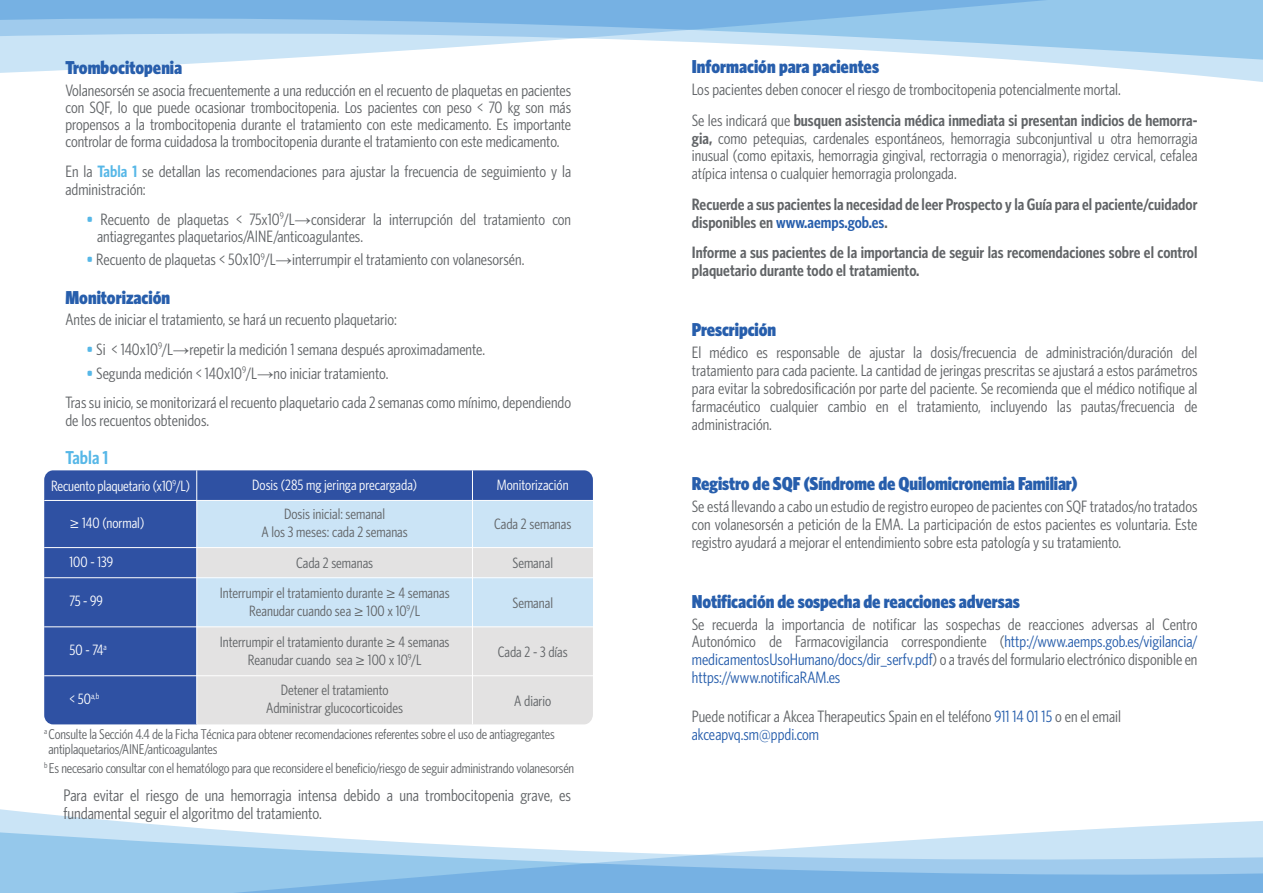
<style>
.page{position:relative;width:1263px;height:893px;background:#fff}
.page>*{position:absolute;margin:0;border:0;box-sizing:border-box;transform-origin:0 0}
.t1{font:900 18.75px "Whitney Condensed";letter-spacing:-.005em;color:#275eac}
.t2{font:600 18.75px "Whitney Condensed";color:#56b7e7}
.t3{font:16.8px/17.9px "Whitney Condensed";color:#616467}
.t4{font:16.5px/17.9px "Whitney Condensed";color:#616467;text-align:justify}
.t5{font:600 16.5px/17.9px "Whitney Condensed";color:#616467}
.t6{font:15px/18px "Whitney Condensed";color:#616467;text-align:center}
.t7{font:15px "Whitney Condensed";color:#fff}
.t8{font:15px/18px "Whitney Condensed";color:#626466;text-align:center}
.t9{font:14.25px/14.7px "Whitney Condensed";letter-spacing:-.01em;color:#616467}
.s1{font-weight:600;color:#56b7e7}
.s2{font-family:"Arial"}
.s3{font-family:"Avenir"}
.s4{font-weight:600}
.s5{color:#275eac}
</style>
<div class="page">
<svg style="left:0;top:809px;width:1263px;height:84px"></svg>
<svg style="left:0;top:0;width:1263px;height:82px"></svg>
<svg style="left:44px;top:470px;width:549px;height:254px;background:#9baed0"></svg>
<hr style="left:472px;top:470px;width:1px;height:254px;background:#fff">
<hr style="left:196px;top:470px;width:1px;height:254px;background:#fff">
<hr style="left:44px;top:547px;width:549px;height:1px;background:#fff">
<hr style="left:44px;top:577px;width:549px;height:1px;background:#fff">
<hr style="left:44px;top:626px;width:549px;height:1px;background:#fff">
<hr style="left:44px;top:675px;width:549px;height:1px;background:#fff">
<hr style="left:44px;top:500px;width:549px;height:1px;background:#fff">
<p class="t1" style="left:65px;top:57px;width:118px">Trombocitopenia</p>
<p class="t4" style="left:65px;top:81px;width:507px;line-height:17.2px">Volanesorsén se asocia frecuentemente a una reducción en el recuento de plaquetas en pacientes con SQF, lo que puede ocasionar trombocitopenia. Los pacientes con peso &lt; 70 kg son más propensos a la trombocitopenia durante el tratamiento con este medicamento. Es importante controlar de forma cuidadosa la trombocitopenia durante el tratamiento con este medicamento.</p>
<p class="t4" style="left:65px;top:163px;width:507px;line-height:17.2px">En la <span class="s1">Tabla 1</span> se detallan las recomendaciones para ajustar la frecuencia de seguimiento y la administración:</p>
<p class="t4" style="left:97px;top:210px;width:476px;line-height:17.2px;text-indent:-11px"><span class="s1">•</span> Recuento de plaquetas &lt; 75x10<sup>9</sup>/L<span class="s2">→</span>considerar la interrupción del tratamiento con antiagregantes plaquetarios/AINE/anticoagulantes.</p>
<p class="t4" style="left:87px;top:251px;width:439px"><span class="s1">•</span> Recuento de plaquetas &lt; 50x10<sup>9</sup>/L<span class="s2">→</span>interrumpir el tratamiento con volanesorsén.</p>
<p class="t1" style="left:65px;top:286px;width:106px">Monitorización</p>
<p class="t4" style="left:65px;top:310px;width:333px">Antes de iniciar el tratamiento, se hará un recuento plaquetario:</p>
<p class="t4" style="left:87px;top:340px;width:400px"><span class="s1">•</span> Si &lt; 140x10<sup>9</sup>/L<span class="s2">→</span>repetir la medición 1 semana después aproximadamente.</p>
<p class="t4" style="left:65px;top:358px;width:507px;line-height:29.8px;text-indent:21px"><span class="s1">•</span> Segunda medición &lt; 140x10<sup>9</sup>/L<span class="s2">→</span>no iniciar tratamiento.<br>Tras su inicio, se monitorizará el recuento plaquetario cada 2 semanas como mínimo, dependiendo</p>
<p class="t4" style="left:65px;top:411px;width:145px">de los recuentos obtenidos.</p>
<p class="t2" style="left:65px;top:447px;width:44px">Tabla 1</p>
<p class="t7" style="left:51px;top:477px;width:140px">Recuento plaquetario (x10<sup>9</sup>/L)</p>
<p class="t7" style="left:252px;top:477px;width:166px">Dosis (285 mg jeringa precargada)</p>
<p class="t7" style="left:497px;top:477px;width:73px">Monitorización</p>
<p class="t6" style="left:494px;top:515px;width:79px">Cada 2 semanas</p>
<p class="t6" style="left:512px;top:554px;width:42px">Semanal</p>
<p class="t6" style="left:512px;top:593px;width:42px">Semanal</p>
<p class="t6" style="left:498px;top:643px;width:71px">Cada 2 - 3 días</p>
<p class="t6" style="left:514px;top:691px;width:39px">A diario</p>
<p class="t6" style="left:261px;top:505px;width:148px">Dosis inicial: semanal<br>A los 3 meses: cada 2 semanas</p>
<p class="t7" style="left:70px;top:515px;width:76px"><span class="s3">≥</span> 140 (normal)</p>
<p class="t7" style="left:70px;top:553px;width:45px">100 - 139</p>
<p class="t7" style="left:70px;top:592px;width:35px">75 - 99</p>
<p class="t7" style="left:70px;top:642px;width:39px">50 - 74<sup>a</sup></p>
<p class="t7" style="left:70px;top:690px;width:31px">&lt; 50<sup>a,b</sup></p>
<p class="t6" style="left:220px;top:548px;width:231px;line-height:29.5px">Cada 2 semanas<br>Interrumpir el tratamiento durante <span class="s3">≥</span> 4 semanas</p>
<p class="t6" style="left:249px;top:601px;width:172px">Reanudar cuando sea <span class="s3">≥</span> 100 x 10<sup>9</sup>/L</p>
<p class="t6" style="left:220px;top:632px;width:231px">Interrumpir el tratamiento durante <span class="s3">≥</span> 4 semanas<br>Reanudar cuando sea <span class="s3">≥</span> 100 x 10<sup>9</sup>/L</p>
<p class="t8" style="left:266px;top:681px;width:138px">Detener el tratamiento<br>Administrar glucocorticoides</p>
<p class="t9" style="left:44px;top:727px;width:512px"><sup>a</sup> Consulte la Sección 4.4 de la Ficha Técnica para obtener recomendaciones referentes sobre el uso de antiagregantes antiplaquetarios/AINE/anticoagulantes</p>
<p class="t9" style="left:44px;top:760px;width:532px"><sup>b</sup> Es necesario consultar con el hematólogo para que reconsidere el beneficio/riesgo de seguir administrando volanesorsén</p>
<p class="t3" style="left:64px;top:787px;width:509px">Para evitar el riesgo de una hemorragia intensa debido a una trombocitopenia grave, es fundamental seguir el algoritmo del tratamiento.</p>
<p class="t1" style="left:692px;top:56px;width:189px">Información para pacientes</p>
<p class="t4" style="left:692px;top:74px;width:507px;line-height:30.5px">Los pacientes deben conocer el riesgo de trombocitopenia potencialmente mortal.<br>Se les indicará que <span class="s4">busquen asistencia médica inmediata si presentan indicios de hemorra-</span></p>
<p class="t4" style="left:692px;top:129px;width:507px"><span class="s4">gia,</span> como petequias, cardenales espontáneos, hemorragia subconjuntival u otra hemorragia inusual (como epitaxis, hemorragia gingival, rectorragia o menorragia), rigidez cervical, cefalea atípica intensa o cualquier hemorragia prolongada.</p>
<p class="t5" style="left:692px;top:195px;width:507px">Recuerde a sus pacientes la necesidad de leer Prospecto y la Guía para el paciente/cuidador disponibles en <span class="s5">www.aemps.gob.es</span>.</p>
<p class="t5" style="left:692px;top:243px;width:507px">Informe a sus pacientes de la importancia de seguir las recomendaciones sobre el control plaquetario durante todo el tratamiento.</p>
<p class="t1" style="left:692px;top:319px;width:86px">Prescripción</p>
<p class="t4" style="left:692px;top:343px;width:507px">El médico es responsable de ajustar la dosis/frecuencia de administración/duración del tratamiento para cada paciente. La cantidad de jeringas prescritas se ajustará a estos parámetros para evitar la sobredosificación por parte del paciente. Se recomienda que el médico notifique al farmacéutico cualquier cambio en el tratamiento, incluyendo las pautas/frecuencia de administración.</p>
<p class="t1" style="left:692px;top:472px;width:387px">Registro de SQF (Síndrome de Quilomicronemia Familiar)</p>
<p class="t4" style="left:692px;top:497px;width:507px">Se está llevando a cabo un estudio de registro europeo de pacientes con SQF tratados/no tratados con volanesorsén a petición de la EMA. La participación de estos pacientes es voluntaria. Este registro ayudará a mejorar el entendimiento sobre esta patología y su tratamiento.</p>
<p class="t1" style="left:692px;top:590px;width:329px">Notificación de sospecha de reacciones adversas</p>
<p class="t4" style="left:692px;top:615px;width:507px">Se recuerda la importancia de notificar las sospechas de reacciones adversas al Centro Autonómico de Farmacovigilancia correspondiente (<span class="s5">http://www.aemps.gob.es/vigilancia/ medicamentosUsoHumano/docs/dir_serfv.pdf</span>) o a través del formulario electrónico disponible en <span class="s5">https://www.notificaRAM.es</span></p>
<p class="t4" style="left:692px;top:707px;width:431px">Puede notificar a Akcea Therapeutics Spain en el teléfono <span class="s5">911 14 01 15</span> o en el email <span class="s5">akceapvq.sm@ppdi.com</span></p>
</div>
